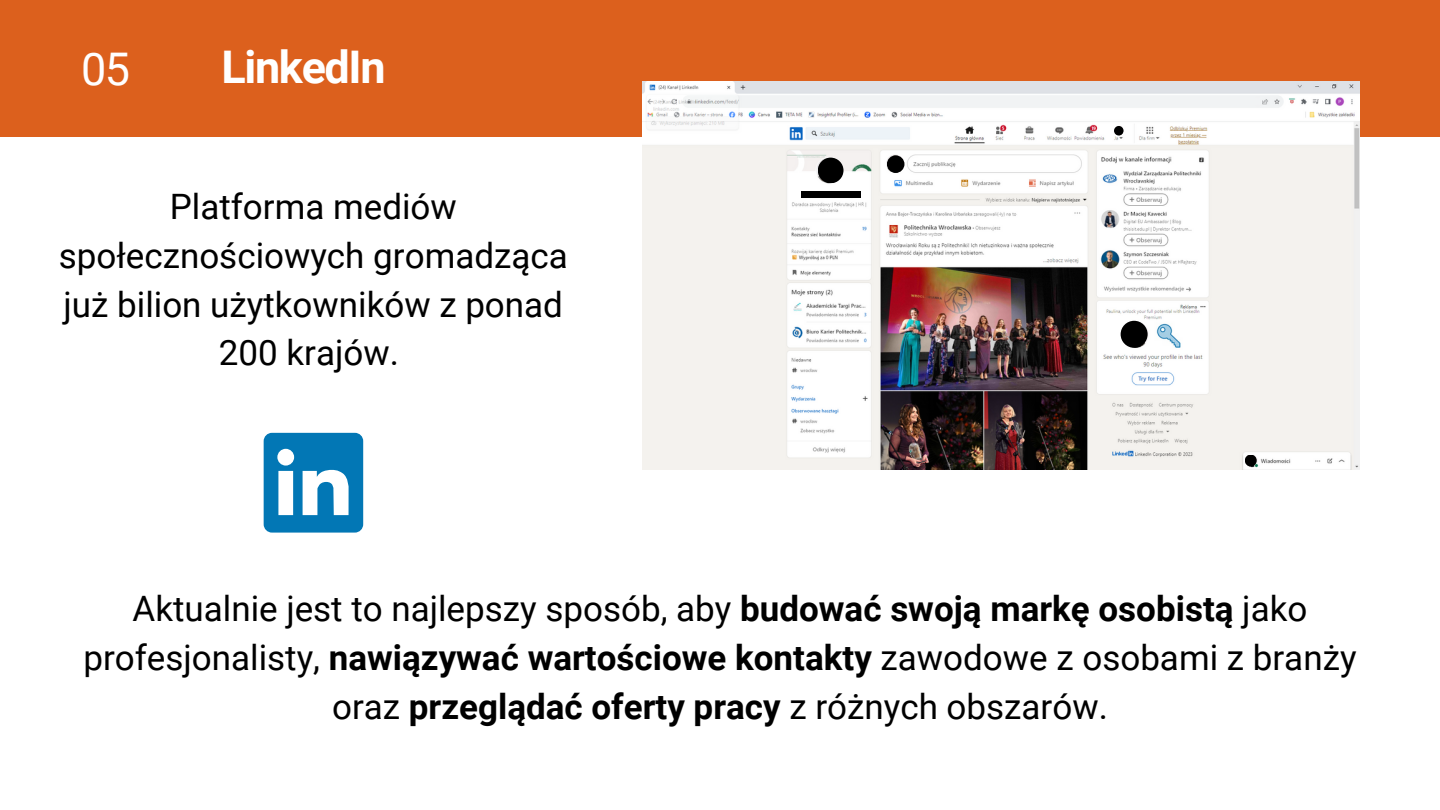
<style>
.page{position:relative;width:1440px;height:810px;background:#fff}
.page>*{position:absolute;margin:0;border:0;box-sizing:border-box;transform-origin:0 0}
.t1{font:700 45px "Roboto";letter-spacing:-.03em;color:#fff}
.t2{font:45px "Roboto";color:#fff}
.t3{font:35px/48.8px "Roboto";color:#000;text-align:center}
.s1{font-weight:700}
</style>
<div class="page">
<div style="left:0;top:0;width:1440px;height:137px;background:#dc601d"></div>
<img style="left:642px;top:81px;width:717px;height:388px">
<div style="left:801px;top:192px;width:60px;height:6px;background:#000"></div>
<div style="left:818px;top:158px;width:26px;height:25px;background:#000;border-radius:50%"></div>
<div style="left:887px;top:155px;width:17px;height:18px;background:#000;border-radius:50%"></div>
<div style="left:1114px;top:126px;width:10px;height:10px;background:#000;border-radius:50%"></div>
<div style="left:1121px;top:321px;width:27px;height:27px;background:#000;border-radius:50%"></div>
<div style="left:1245px;top:455px;width:12px;height:11px;background:#000;border-radius:50%"></div>
<svg style="left:264px;top:433px;width:99px;height:100px"></svg>
<p class="t2" style="left:81px;top:44px;width:51px">05</p>
<p class="t1" style="left:222px;top:42px;width:166px">LinkedIn</p>
<p class="t3" style="left:59px;top:183px;width:511px">Platforma mediów społecznościowych gromadząca już bilion użytkowników z ponad<br>200 krajów.</p>
<p class="t3" style="left:83px;top:585px;width:1275px">Aktualnie jest to najlepszy sposób, aby <span class="s1">budować swoją markę osobistą</span> jako profesjonalisty, <span class="s1">nawiązywać wartościowe kontakty</span> zawodowe z osobami z branży oraz <span class="s1">przeglądać oferty pracy</span> z różnych obszarów.</p>
</div>
